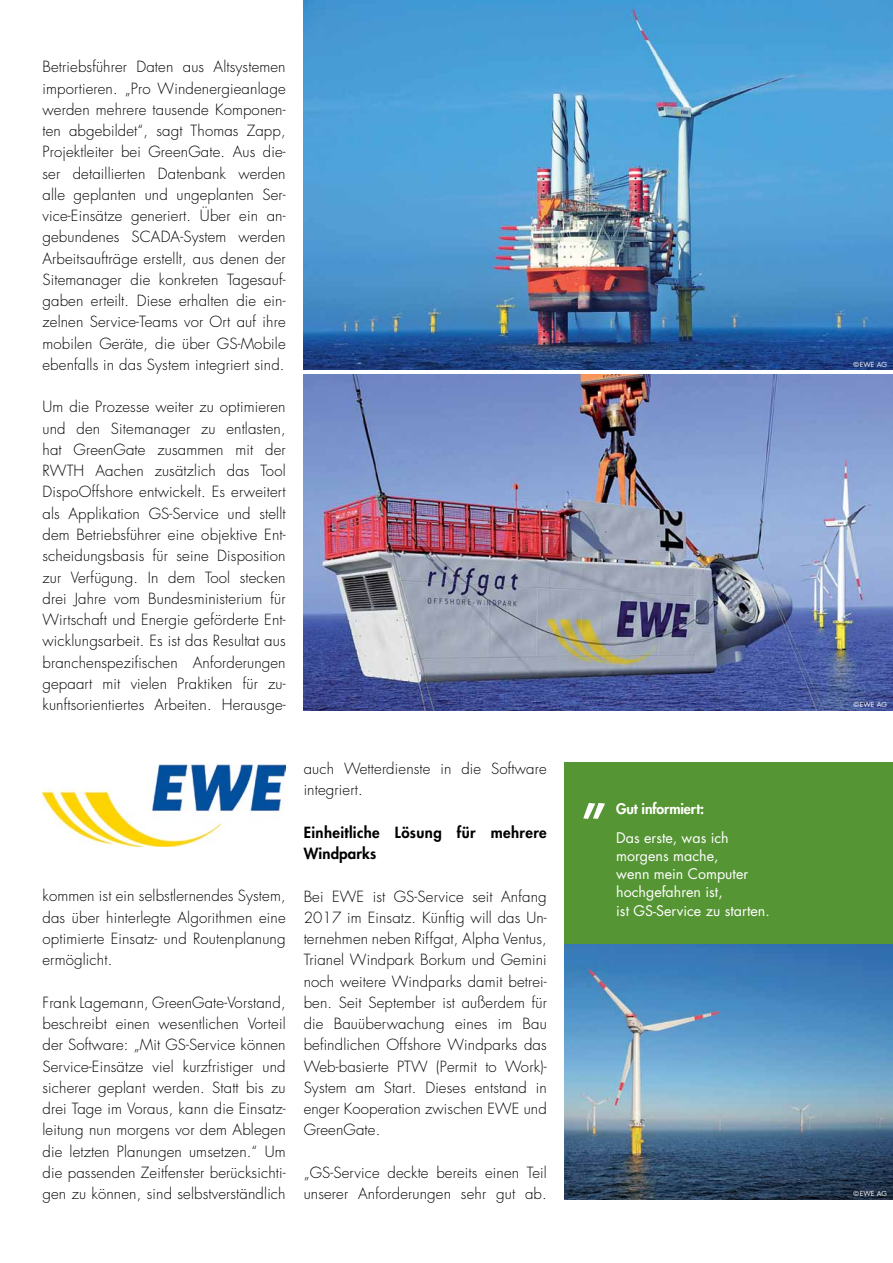
<style>
.page{position:relative;width:893px;height:1263px;background:#fff}
.page>*{position:absolute;margin:0;border:0;box-sizing:border-box;transform-origin:0 0}
.t1{font:800 51px "Futura";color:#fff}
.t2{font:300 15px/21.3px "Futura";letter-spacing:.01em;color:#000;text-align:justify}
.t3{font:800 15px/21.3px "Futura";letter-spacing:.025em;color:#000}
.t4{font:14.25px/18.3px "Futura";color:#fff}
.t5{font:800 14.25px "Futura";letter-spacing:-.01em;color:#fff}
.t6{font:6.75px "Futura";letter-spacing:.01em;color:#fff}
</style>
<div class="page">
<div style="left:565px;top:762px;width:328px;height:437px;background:#559534"></div>
<img style="left:43px;top:765px;width:243px;height:82px">
<img style="left:304px;top:0;width:589px;height:370px">
<img style="left:304px;top:374px;width:589px;height:336px">
<img style="left:565px;top:944px;width:328px;height:255px">
<p class="t2" style="left:43px;top:56px;width:245px">Betriebsführer Daten aus Altsystemen importieren. „Pro Windenergieanlage werden mehrere tausende Komponen&shy;ten abgebildet“, sagt Thomas Zapp, Projektleiter bei GreenGate. Aus die&shy;ser detaillierten Datenbank werden alle geplanten und ungeplanten Ser&shy;vice-Einsätze generiert. Über ein an&shy;gebundenes SCADA-System werden Arbeitsaufträge erstellt, aus denen der Sitemanager die konkreten Tagesauf&shy;gaben erteilt. Diese erhalten die ein&shy;zelnen Service-Teams vor Ort auf ihre mobilen Geräte, die über GS-Mobile ebenfalls in das System integriert sind.</p>
<p class="t2" style="left:43px;top:396px;width:245px">Um die Prozesse weiter zu optimieren und den Sitemanager zu entlasten, hat GreenGate zusammen mit der RWTH Aachen zusätzlich das Tool DispoOffshore entwickelt. Es erweitert als Applikation GS-Service und stellt dem Betriebsführer eine objektive Ent&shy;scheidungsbasis für seine Disposition zur Verfügung. In dem Tool stecken drei Jahre vom Bundesministerium für Wirtschaft und Energie geförderte Ent&shy;wicklungsarbeit. Es ist das Resultat aus branchenspezifischen Anforderungen gepaart mit vielen Praktiken für zu&shy;kunftsorientiertes Arbeiten. Herausge-</p>
<p class="t2" style="left:43px;top:885px;width:245px">kommen ist ein selbstlernendes System, das über hinterlegte Algorithmen eine optimierte Einsatz- und Routenplanung ermöglicht.</p>
<p class="t2" style="left:43px;top:992px;width:245px">Frank Lagemann, GreenGate-Vorstand, beschreibt einen wesentlichen Vorteil der Software: „Mit GS-Service können Service-Einsätze viel kurzfristiger und sicherer geplant werden. Statt bis zu drei Tage im Voraus, kann die Einsatz&shy;leitung nun morgens vor dem Ablegen die letzten Planungen umsetzen.“ Um die passenden Zeitfenster berücksichti&shy;gen zu können, sind selbstverständlich</p>
<p class="t2" style="left:304px;top:758px;width:245px">auch Wetterdienste in die Software integriert.</p>
<p class="t3" style="left:304px;top:821px;width:245px">Einheitliche Lösung für mehrere<br>Windparks</p>
<p class="t2" style="left:304px;top:885px;width:245px">Bei EWE ist GS-Service seit Anfang 2017 im Einsatz. Künftig will das Un&shy;ternehmen neben Riffgat, Alpha Ventus, Trianel Windpark Borkum und Gemini noch weitere Windparks damit betrei&shy;ben. Seit September ist außerdem für die Bauüberwachung eines im Bau befindlichen Offshore Windparks das Web-basierte PTW (Permit to Work)- System am Start. Dieses entstand in enger Kooperation zwischen EWE und GreenGate.</p>
<p class="t2" style="left:304px;top:1162px;width:245px">„GS-Service deckte bereits einen Teil unserer Anforderungen sehr gut ab.</p>
<h1 class="t1" style="left:582px;top:758px;width:26px">„</h1>
<p class="t5" style="left:616px;top:799px;width:90px">Gut informiert:</p>
<p class="t4" style="left:616px;top:828px;width:155px">Das erste, was ich morgens mache,<br>wenn mein Computer hochgefahren ist,<br>ist GS-Service zu starten.</p>
<p class="t6" style="left:853px;top:360px;width:35px">©EWE AG</p>
<p class="t6" style="left:853px;top:700px;width:35px">©EWE AG</p>
<p class="t6" style="left:853px;top:1189px;width:35px">©EWE AG</p>
</div>
